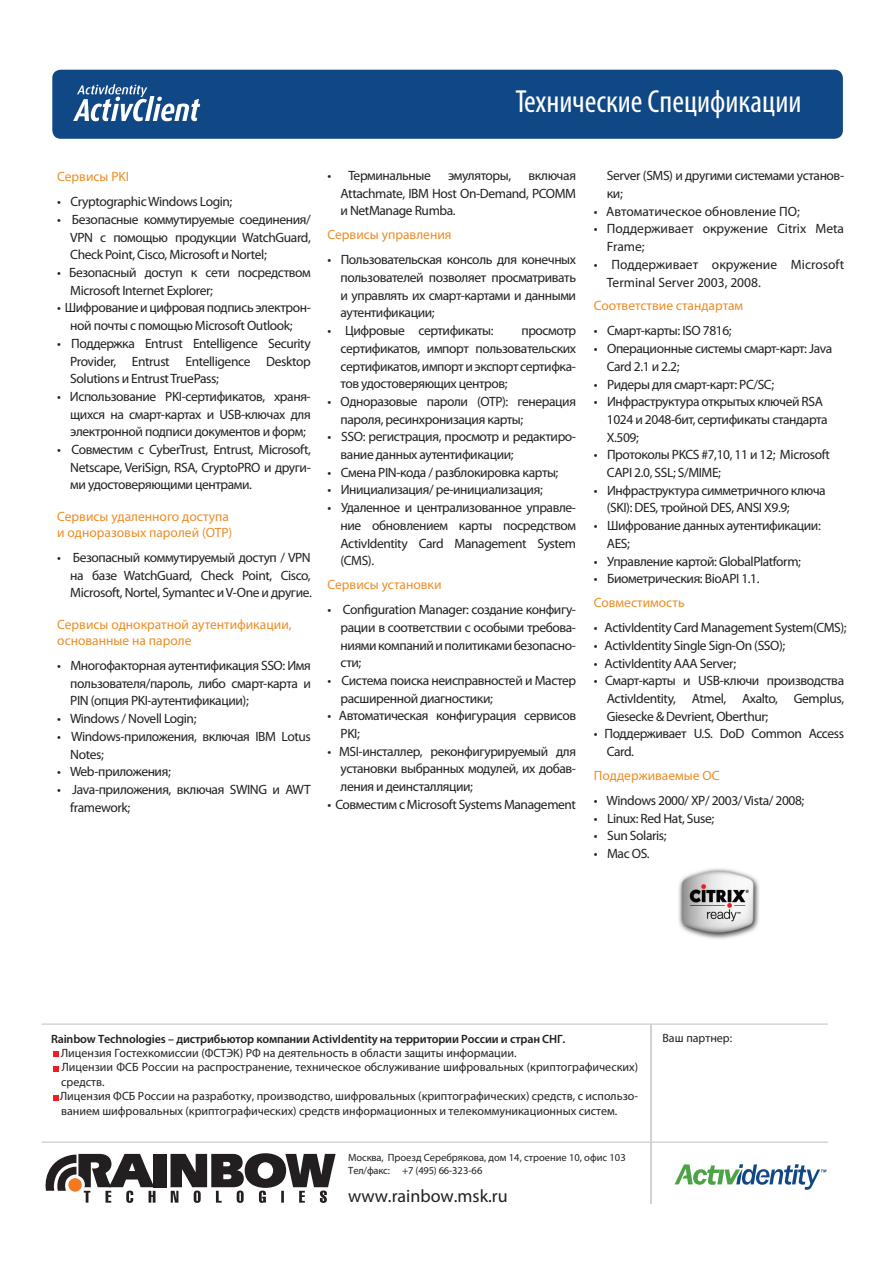
<style>
.page{position:relative;width:893px;height:1263px;background:#fff}
.page>*{position:absolute;margin:0;border:0;box-sizing:border-box;transform-origin:0 0}
.t1{font:condensed 32.1px "Myriad Pro";color:#fff}
.t2{font:18px "Myriad Pro";color:#231f20}
.t3{font:13.5px/17.7px "Myriad Pro";letter-spacing:-.03em;color:#231f20}
.t4{font:13.5px/16.2px "Myriad Pro";color:#ed8c25}
.t5{font:13.5px/17.7px "Myriad Pro";color:#231f20}
.t6{font:12px/14.4px "Myriad Pro";color:#231f20}
.t7{font:600 12px "Myriad Pro";letter-spacing:-.01em;color:#231f20}
.t8{font:10.5px/12.6px "Myriad Pro";color:#231f20}
</style>
<div class="page">
<div style="left:153px;top:1154px;width:13px;height:33px;background:#231f20"></div>
<svg style="left:170px;top:1153px;width:166px;height:50px"></svg>
<svg style="left:45px;top:1154px;width:110px;height:49px"></svg>
<div style="left:68px;top:1178px;width:14px;height:14px;background:#f47921;border-radius:50%"></div>
<div style="left:52px;top:70px;width:791px;height:69px;background:#104886;border-radius:9px"></div>
<svg style="left:73px;top:84px;width:127px;height:37px"></svg>
<hr style="left:650px;top:1024px;width:2px;height:180px;background:#d1d2d4">
<hr style="left:42px;top:1023px;width:786px;height:2px;background:#d1d2d4">
<hr style="left:42px;top:1141px;width:786px;height:2px;background:#d1d2d4">
<svg style="left:53px;top:1052px;width:5px;height:5px"></svg>
<svg style="left:53px;top:1066px;width:5px;height:5px"></svg>
<svg style="left:53px;top:1095px;width:5px;height:5px"></svg>
<svg style="left:674px;top:1164px;width:152px;height:26px"></svg>
<img style="left:678px;top:868px;width:81px;height:71px">
<h1 class="t1" style="left:515px;top:82px;width:287px">Технические Спецификации</h1>
<p class="t4" style="left:57px;top:168px;width:73px">Сервисы PKI</p>
<p class="t3" style="left:57px;top:193px;width:177px">• Cryptographic Windows Login;</p>
<p class="t3" style="left:70px;top:210px;width:242px;text-align:justify;text-indent:-13px">• Безопасные коммутируемые соединения/ VPN с помощью продукции WatchGuard, Check Point, Cisco, Microsoft и Nortel;</p>
<p class="t3" style="left:70px;top:263px;width:242px;text-indent:-13px">• Безопасный доступ к сети посредством<br>Microsoft Internet Explorer;</p>
<p class="t3" style="left:57px;top:299px;width:255px;text-align:center">• Шифрование и цифровая подпись электрон&shy;ной почты с помощью Microsoft Outlook;</p>
<p class="t3" style="left:70px;top:334px;width:242px;text-align:justify;text-indent:-13px">• Поддержка Entrust Entelligence Security Provider, Entrust Entelligence Desktop Solutions и Entrust TruePass;</p>
<p class="t3" style="left:70px;top:387px;width:242px;text-align:justify;text-indent:-13px">• Использование PKI-сертификатов, храня&shy;щихся на смарт-картах и USB-ключах для электронной подписи документов и форм;</p>
<p class="t3" style="left:70px;top:440px;width:242px;text-align:justify;text-indent:-13px">• Совместим с CyberTrust, Entrust, Microsoft, Netscape, VeriSign, RSA, CryptoPRO и други&shy;ми удостоверяющими центрами.</p>
<p class="t4" style="left:57px;top:508px;width:177px">Сервисы удаленного доступа и одноразовых паролей (OTP)</p>
<p class="t3" style="left:70px;top:548px;width:243px;text-align:justify;text-indent:-13px">• Безопасный коммутируемый доступ / VPN на базе WatchGuard, Check Point, Cisco, Microsoft, Nortel, Symantec и V-One и другие.</p>
<p class="t4" style="left:57px;top:616px;width:236px">Сервисы однократной аутентификации, основанные на пароле</p>
<p class="t3" style="left:70px;top:656px;width:242px;text-align:justify;text-indent:-13px">• Многофакторная аутентификация SSO: Имя пользователя/пароль, либо смарт-карта и PIN (опция PKI-аутентификации);</p>
<p class="t3" style="left:57px;top:710px;width:141px">• Windows / Novell Login;</p>
<p class="t3" style="left:70px;top:727px;width:242px;text-indent:-13px">• Windows-приложения, включая IBM Lotus<br>Notes;</p>
<p class="t3" style="left:57px;top:763px;width:115px">• Web-приложения;</p>
<p class="t3" style="left:70px;top:780px;width:242px;text-indent:-13px">• Java-приложения, включая SWING и AWT framework;</p>
<p class="t3" style="left:327px;top:166px;width:105px">• Терминальные</p>
<p class="t3" style="left:448px;top:166px;width:65px">эмуляторы,</p>
<p class="t3" style="left:341px;top:166px;width:237px;text-align:justify;text-indent:188px">включая Attachmate, IBM Host On-Demand, PCOMM и NetManage Rumba.</p>
<p class="t4" style="left:327px;top:226px;width:126px">Сервисы управления</p>
<p class="t3" style="left:341px;top:251px;width:237px;text-align:justify;text-indent:-13px">• Пользовательская консоль для конечных пользователей позволяет просматривать и управлять их смарт-картами и данными аутентификации;</p>
<p class="t3" style="left:327px;top:322px;width:168px">• Цифровые сертификаты:</p>
<p class="t3" style="left:341px;top:322px;width:237px;text-align:justify;text-indent:181px">просмотр сертификатов, импорт пользовательских сертификатов, импорт и экспорт сертифка&shy;тов удостоверяющих центров;</p>
<p class="t3" style="left:341px;top:392px;width:237px;text-indent:-13px">• Одноразовые пароли (OTP): генерация пароля, ресинхронизация карты;</p>
<p class="t3" style="left:341px;top:428px;width:237px;text-indent:-13px">• SSO: регистрация, просмотр и редактиро&shy;вание данных аутентификации;</p>
<p class="t3" style="left:327px;top:463px;width:232px">• Смена PIN-кода / разблокировка карты;</p>
<p class="t3" style="left:327px;top:481px;width:217px">• Инициализация/ ре-инициализация;</p>
<p class="t3" style="left:341px;top:499px;width:237px;text-align:justify;text-indent:-13px">• Удаленное и централизованное управле&shy;ние обновлением карты посредством ActivIdentity Card Management System (CMS).</p>
<p class="t4" style="left:327px;top:576px;width:116px">Сервисы установки</p>
<p class="t3" style="left:341px;top:601px;width:237px;text-align:justify;text-indent:-13px">• Configuration Manager: создание конфигу&shy;рации в соответствии с особыми требова&shy;ниями компаний и политиками безопасно&shy;сти;</p>
<p class="t3" style="left:341px;top:671px;width:237px;text-indent:-13px">• Система поиска неисправностей и Мастер расширенной диагностики;</p>
<p class="t3" style="left:341px;top:707px;width:237px;text-indent:-13px">• Автоматическая конфигурация сервисов<br>PKI;</p>
<p class="t3" style="left:341px;top:742px;width:237px;text-align:justify;text-indent:-13px">• MSI-инсталлер, реконфигурируемый для установки выбранных модулей, их добав&shy;ления и деинсталляции;</p>
<p class="t3" style="left:327px;top:795px;width:250px">• Совместим с Microsoft Systems Management</p>
<p class="t3" style="left:607px;top:167px;width:239px">Server (SMS) и другими системами установ&shy;ки;</p>
<p class="t5" style="left:594px;top:202px;width:207px">• Автоматическое обновление ПО;</p>
<p class="t5" style="left:607px;top:220px;width:239px;text-indent:-13px">• Поддерживает окружение Citrix Meta<br>Frame;</p>
<p class="t5" style="left:607px;top:255px;width:239px;text-indent:-13px">• Поддерживает окружение Microsoft<br>Terminal Server 2003, 2008.</p>
<p class="t4" style="left:594px;top:297px;width:151px">Соответствие стандартам</p>
<p class="t3" style="left:594px;top:322px;width:139px">• Смарт-карты: ISO 7816;</p>
<p class="t3" style="left:607px;top:340px;width:227px;text-indent:-13px">• Операционные системы смарт-карт: Java<br>Card 2.1 и 2.2;</p>
<p class="t3" style="left:594px;top:375px;width:182px">• Ридеры для смарт-карт: PC/SC;</p>
<p class="t3" style="left:607px;top:393px;width:222px;text-indent:-13px">• Инфраструктура открытых ключей RSA<br>1024 и 2048-бит, сертификаты стандарта<br>X.509;</p>
<p class="t3" style="left:607px;top:446px;width:225px;text-indent:-13px">• Протоколы PKCS #7,10, 11 и 12; Microsoft<br>CAPI 2.0, SSL; S/MIME;</p>
<p class="t3" style="left:607px;top:481px;width:220px;text-indent:-13px">• Инфраструктура симметричного ключа (SKI): DES, тройной DES, ANSI X9.9;</p>
<p class="t3" style="left:607px;top:517px;width:215px;text-indent:-13px">• Шифрование данных аутентификации:<br>AES;</p>
<p class="t3" style="left:594px;top:552px;width:209px">• Управление картой: GlobalPlatform;</p>
<p class="t3" style="left:594px;top:570px;width:167px">• Биометрическия: BioAPI 1.1.</p>
<p class="t4" style="left:594px;top:594px;width:92px">Совместимость</p>
<p class="t3" style="left:594px;top:619px;width:254px">• ActivIdentity Card Management System(CMS);</p>
<p class="t3" style="left:594px;top:636px;width:193px">• ActivIdentity Single Sign-On (SSO);</p>
<p class="t3" style="left:594px;top:654px;width:144px">• ActivIdentity AAA Server;</p>
<p class="t3" style="left:607px;top:672px;width:239px;text-align:justify;text-indent:-13px">• Смарт-карты и USB-ключи производства ActivIdentity, Atmel, Axalto, Gemplus, Giesecke &amp; Devrient, Oberthur;</p>
<p class="t3" style="left:607px;top:725px;width:239px;text-indent:-13px">• Поддерживает U.S. DoD Common Access<br>Card.</p>
<p class="t4" style="left:594px;top:767px;width:127px">Поддерживаемые ОС</p>
<p class="t3" style="left:594px;top:791px;width:212px">• Windows 2000/ XP/ 2003/ Vista/ 2008;</p>
<p class="t3" style="left:594px;top:809px;width:122px">• Linux: Red Hat, Suse;</p>
<p class="t3" style="left:594px;top:827px;width:74px">• Sun Solaris;</p>
<p class="t3" style="left:594px;top:844px;width:57px">• Mac OS.</p>
<p class="t7" style="left:51px;top:1031px;width:516px">Rainbow Technologies – дистрибьютор компании ActivIdentity на территории России и стран СНГ.</p>
<p class="t6" style="left:662px;top:1031px;width:71px">Ваш партнер:</p>
<p class="t6" style="left:60px;top:1046px;width:579px">Лицензия Гостехкомиссии (ФСТЭК) РФ на деятельность в области защиты информации.<br>Лицензии ФСБ России на распространение, техническое обслуживание шифровальных (криптографических) средств.<br>Лицензия ФСБ России на разработку, производство, шифровальных (криптографических) средств, с использо&shy;ванием шифровальных (криптографических) средств информационных и телекоммуникационных систем.</p>
<p class="t8" style="left:348px;top:1151px;width:279px">Москва, Проезд Серебрякова, дом 14, строение 10, офис 103<br>Тел/факс: +7 (495) 66-323-66</p>
<h2 class="t2" style="left:348px;top:1185px;width:161px">www.rainbow.msk.ru</h2>
</div>
